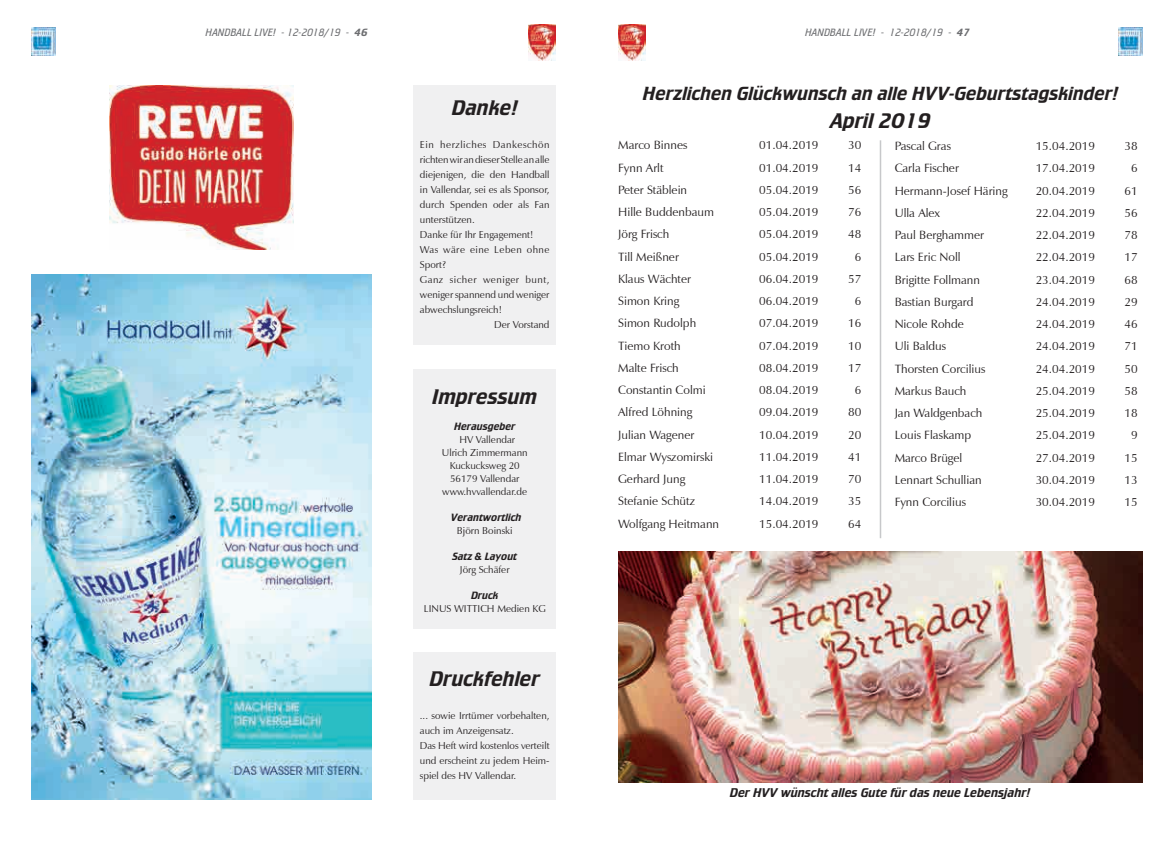
<style>
.page{position:relative;width:1174px;height:842px;background:#fff}
.page>*{position:absolute;margin:0;border:0;box-sizing:border-box;transform-origin:0 0}
.t1{font:italic 20px "AT Crillee";color:#231f20}
.t2{font:italic 18px "AT Crillee";color:#231f20}
.t3{font:12px "Zapf Humanist 601 BT";color:#231f20}
.t4{font:italic 12px "AT Crillee";color:#231f20}
.t5{font:10px/13px "Zapf Humanist 601 BT";color:#231f20;text-align:center}
.t6{font:italic 300 10px "AT Crillee";color:#6c6d70}
.t7{font:italic 10px "AT Crillee";color:#231f20}
.t8{font:10px "Zapf Humanist 601 BT";letter-spacing:.05em;color:#231f20}
.t9{font:10px "Zapf Humanist 601 BT";letter-spacing:.045em;color:#231f20}
.t10{font:10px "Zapf Humanist 601 BT";letter-spacing:.04em;color:#231f20}
.s1{font-weight:400}
</style>
<div class="page">
<img style="left:31px;top:27px;width:24px;height:29px">
<img style="left:1118px;top:27px;width:24px;height:29px">
<img style="left:528px;top:24px;width:27px;height:37px">
<img style="left:619px;top:24px;width:26px;height:37px">
<div style="left:413px;top:369px;width:143px;height:260px;background:#f0f0f1"></div>
<div style="left:413px;top:652px;width:143px;height:147px;background:#f0f0f1"></div>
<img style="left:109px;top:85px;width:184px;height:164px">
<div style="left:413px;top:85px;width:143px;height:260px;background:#f0f0f1"></div>
<img style="left:31px;top:275px;width:340px;height:524px">
<img style="left:618px;top:552px;width:524px;height:231px">
<hr style="left:879px;top:140px;width:2px;height:398px;background:#c7c8ca">
<p class="t6" style="left:205px;top:26px;width:163px">HANDBALL LIVE! - 12-2018/19 - <span class="s1">46</span></p>
<p class="t6" style="left:805px;top:26px;width:166px">HANDBALL LIVE! - 12-2018/19 - <span class="s1">47</span></p>
<h1 class="t1" style="left:452px;top:95px;width:67px">Danke!</h1>
<p class="t8" style="left:420px;top:138px;width:131px">Ein herzliches Dankeschön</p>
<p class="t5" style="left:420px;top:153px;width:131px">richten wir an dieser Stelle an alle</p>
<p class="t5" style="left:420px;top:168px;width:131px">diejenigen, die den Handball</p>
<p class="t5" style="left:420px;top:183px;width:131px">in Vallendar, sei es als Sponsor,</p>
<p class="t5" style="left:420px;top:198px;width:131px">durch Spenden oder als Fan</p>
<p class="t5" style="left:420px;top:213px;width:56px">unterstützen.</p>
<p class="t5" style="left:420px;top:228px;width:115px">Danke für Ihr Engagement!</p>
<p class="t10" style="left:420px;top:243px;width:131px">Was wäre eine Leben ohne</p>
<p class="t5" style="left:420px;top:258px;width:27px">Sport?</p>
<p class="t9" style="left:420px;top:273px;width:131px">Ganz sicher weniger bunt,</p>
<p class="t5" style="left:420px;top:288px;width:131px">weniger spannend und weniger</p>
<p class="t5" style="left:420px;top:303px;width:84px">abwechslungsreich!</p>
<p class="t5" style="left:494px;top:318px;width:57px">Der Vorstand</p>
<h1 class="t1" style="left:432px;top:384px;width:107px">Impressum</h1>
<p class="t7" style="left:454px;top:420px;width:63px">Herausgeber</p>
<p class="t5" style="left:442px;top:433px;width:87px">HV Vallendar<br>Ulrich Zimmermann<br>Kuckucksweg 20<br>56179 Vallendar www.hvvallendar.de</p>
<p class="t7" style="left:451px;top:511px;width:72px">Verantwortlich</p>
<p class="t5" style="left:457px;top:524px;width:57px">Björn Boinski</p>
<p class="t7" style="left:452px;top:550px;width:66px">Satz &amp; Layout</p>
<p class="t5" style="left:460px;top:563px;width:51px">Jörg Schäfer</p>
<p class="t7" style="left:471px;top:589px;width:29px">Druck</p>
<p class="t5" style="left:424px;top:602px;width:123px">LINUS WITTICH Medien KG</p>
<h1 class="t1" style="left:429px;top:666px;width:112px">Druckfehler</h1>
<p class="t5" style="left:420px;top:708px;width:131px;line-height:15px;text-align:left">... sowie Irrtümer vorbehalten, auch im Anzeigensatz.<br>Das Heft wird kostenlos verteilt und erscheint zu jedem Heim&shy;spiel des HV Vallendar.</p>
<h2 class="t2" style="left:643px;top:82px;width:477px">Herzlichen Glückwunsch an alle HVV-Geburtstagskinder!</h2>
<h1 class="t1" style="left:830px;top:108px;width:102px">April 2019</h1>
<p class="t3" style="left:618px;top:138px;width:71px">Marco Binnes</p>
<p class="t3" style="left:759px;top:138px;width:61px">01.04.2019</p>
<p class="t3" style="left:848px;top:138px;width:15px">30</p>
<p class="t3" style="left:618px;top:160px;width:47px">Fynn Arlt</p>
<p class="t3" style="left:759px;top:160px;width:61px">01.04.2019</p>
<p class="t3" style="left:848px;top:160px;width:15px">14</p>
<p class="t3" style="left:618px;top:182px;width:71px">Peter Stäblein</p>
<p class="t3" style="left:759px;top:182px;width:61px">05.04.2019</p>
<p class="t3" style="left:848px;top:182px;width:15px">56</p>
<p class="t3" style="left:618px;top:205px;width:97px">Hille Buddenbaum</p>
<p class="t3" style="left:759px;top:205px;width:61px">05.04.2019</p>
<p class="t3" style="left:848px;top:205px;width:15px">76</p>
<p class="t3" style="left:618px;top:227px;width:53px">Jörg Frisch</p>
<p class="t3" style="left:759px;top:227px;width:61px">05.04.2019</p>
<p class="t3" style="left:848px;top:227px;width:15px">48</p>
<p class="t3" style="left:618px;top:249px;width:62px">Till Meißner</p>
<p class="t3" style="left:759px;top:249px;width:61px">05.04.2019</p>
<p class="t3" style="left:854px;top:249px;width:8px">6</p>
<p class="t3" style="left:618px;top:271px;width:74px">Klaus Wächter</p>
<p class="t3" style="left:759px;top:271px;width:61px">06.04.2019</p>
<p class="t3" style="left:848px;top:271px;width:15px">57</p>
<p class="t3" style="left:618px;top:294px;width:63px">Simon Kring</p>
<p class="t3" style="left:759px;top:294px;width:61px">06.04.2019</p>
<p class="t3" style="left:854px;top:294px;width:8px">6</p>
<p class="t3" style="left:618px;top:316px;width:80px">Simon Rudolph</p>
<p class="t3" style="left:759px;top:316px;width:61px">07.04.2019</p>
<p class="t3" style="left:848px;top:316px;width:15px">16</p>
<p class="t3" style="left:618px;top:338px;width:64px">Tiemo Kroth</p>
<p class="t3" style="left:759px;top:338px;width:61px">07.04.2019</p>
<p class="t3" style="left:848px;top:338px;width:15px">10</p>
<p class="t3" style="left:618px;top:360px;width:62px">Malte Frisch</p>
<p class="t3" style="left:759px;top:360px;width:61px">08.04.2019</p>
<p class="t3" style="left:848px;top:360px;width:15px">17</p>
<p class="t3" style="left:618px;top:383px;width:89px">Constantin Colmi</p>
<p class="t3" style="left:759px;top:383px;width:61px">08.04.2019</p>
<p class="t3" style="left:854px;top:383px;width:8px">6</p>
<p class="t3" style="left:618px;top:405px;width:76px">Alfred Löhning</p>
<p class="t3" style="left:759px;top:405px;width:61px">09.04.2019</p>
<p class="t3" style="left:848px;top:405px;width:15px">80</p>
<p class="t3" style="left:618px;top:427px;width:78px">Julian Wagener</p>
<p class="t3" style="left:759px;top:427px;width:61px">10.04.2019</p>
<p class="t3" style="left:848px;top:427px;width:15px">20</p>
<p class="t3" style="left:618px;top:449px;width:96px">Elmar Wyszomirski</p>
<p class="t3" style="left:759px;top:449px;width:61px">11.04.2019</p>
<p class="t3" style="left:848px;top:449px;width:15px">41</p>
<p class="t3" style="left:618px;top:472px;width:68px">Gerhard Jung</p>
<p class="t3" style="left:759px;top:472px;width:61px">11.04.2019</p>
<p class="t3" style="left:848px;top:472px;width:15px">70</p>
<p class="t3" style="left:618px;top:494px;width:78px">Stefanie Schütz</p>
<p class="t3" style="left:759px;top:494px;width:61px">14.04.2019</p>
<p class="t3" style="left:848px;top:494px;width:15px">35</p>
<p class="t3" style="left:618px;top:516px;width:102px">Wolfgang Heitmann</p>
<p class="t3" style="left:759px;top:516px;width:61px">15.04.2019</p>
<p class="t3" style="left:848px;top:516px;width:15px">64</p>
<p class="t3" style="left:894px;top:139px;width:58px">Pascal Gras</p>
<p class="t3" style="left:1035px;top:139px;width:61px">15.04.2019</p>
<p class="t3" style="left:1124px;top:139px;width:15px">38</p>
<p class="t3" style="left:894px;top:161px;width:66px">Carla Fischer</p>
<p class="t3" style="left:1035px;top:161px;width:61px">17.04.2019</p>
<p class="t3" style="left:1131px;top:161px;width:8px">6</p>
<p class="t3" style="left:894px;top:183px;width:114px">Hermann-Josef Häring</p>
<p class="t3" style="left:1035px;top:183px;width:61px">20.04.2019</p>
<p class="t3" style="left:1124px;top:183px;width:15px">61</p>
<p class="t3" style="left:894px;top:205px;width:47px">Ulla Alex</p>
<p class="t3" style="left:1035px;top:205px;width:61px">22.04.2019</p>
<p class="t3" style="left:1124px;top:205px;width:15px">56</p>
<p class="t3" style="left:894px;top:228px;width:91px">Paul Berghammer</p>
<p class="t3" style="left:1035px;top:228px;width:61px">22.04.2019</p>
<p class="t3" style="left:1124px;top:228px;width:15px">78</p>
<p class="t3" style="left:894px;top:250px;width:67px">Lars Eric Noll</p>
<p class="t3" style="left:1035px;top:250px;width:61px">22.04.2019</p>
<p class="t3" style="left:1124px;top:250px;width:15px">17</p>
<p class="t3" style="left:894px;top:272px;width:87px">Brigitte Follmann</p>
<p class="t3" style="left:1035px;top:272px;width:61px">23.04.2019</p>
<p class="t3" style="left:1124px;top:272px;width:15px">68</p>
<p class="t3" style="left:894px;top:294px;width:80px">Bastian Burgard</p>
<p class="t3" style="left:1035px;top:294px;width:61px">24.04.2019</p>
<p class="t3" style="left:1124px;top:294px;width:15px">29</p>
<p class="t3" style="left:894px;top:317px;width:71px">Nicole Rohde</p>
<p class="t3" style="left:1035px;top:317px;width:61px">24.04.2019</p>
<p class="t3" style="left:1124px;top:317px;width:15px">46</p>
<p class="t3" style="left:894px;top:339px;width:53px">Uli Baldus</p>
<p class="t3" style="left:1035px;top:339px;width:61px">24.04.2019</p>
<p class="t3" style="left:1124px;top:339px;width:15px">71</p>
<p class="t3" style="left:894px;top:361px;width:92px">Thorsten Corcilius</p>
<p class="t3" style="left:1035px;top:361px;width:61px">24.04.2019</p>
<p class="t3" style="left:1124px;top:361px;width:15px">50</p>
<p class="t3" style="left:894px;top:383px;width:73px">Markus Bauch</p>
<p class="t3" style="left:1035px;top:383px;width:61px">25.04.2019</p>
<p class="t3" style="left:1124px;top:383px;width:15px">58</p>
<p class="t3" style="left:894px;top:406px;width:89px">Jan Waldgenbach</p>
<p class="t3" style="left:1035px;top:406px;width:61px">25.04.2019</p>
<p class="t3" style="left:1124px;top:406px;width:15px">18</p>
<p class="t3" style="left:894px;top:428px;width:78px">Louis Flaskamp</p>
<p class="t3" style="left:1035px;top:428px;width:61px">25.04.2019</p>
<p class="t3" style="left:1131px;top:428px;width:8px">9</p>
<p class="t3" style="left:894px;top:450px;width:69px">Marco Brügel</p>
<p class="t3" style="left:1035px;top:450px;width:61px">27.04.2019</p>
<p class="t3" style="left:1124px;top:450px;width:15px">15</p>
<p class="t3" style="left:894px;top:472px;width:89px">Lennart Schullian</p>
<p class="t3" style="left:1035px;top:472px;width:61px">30.04.2019</p>
<p class="t3" style="left:1124px;top:472px;width:15px">13</p>
<p class="t3" style="left:894px;top:495px;width:73px">Fynn Corcilius</p>
<p class="t3" style="left:1035px;top:495px;width:61px">30.04.2019</p>
<p class="t3" style="left:1124px;top:495px;width:15px">15</p>
<p class="t4" style="left:730px;top:785px;width:302px">Der HVV wünscht alles Gute für das neue Lebensjahr!</p>
</div>
